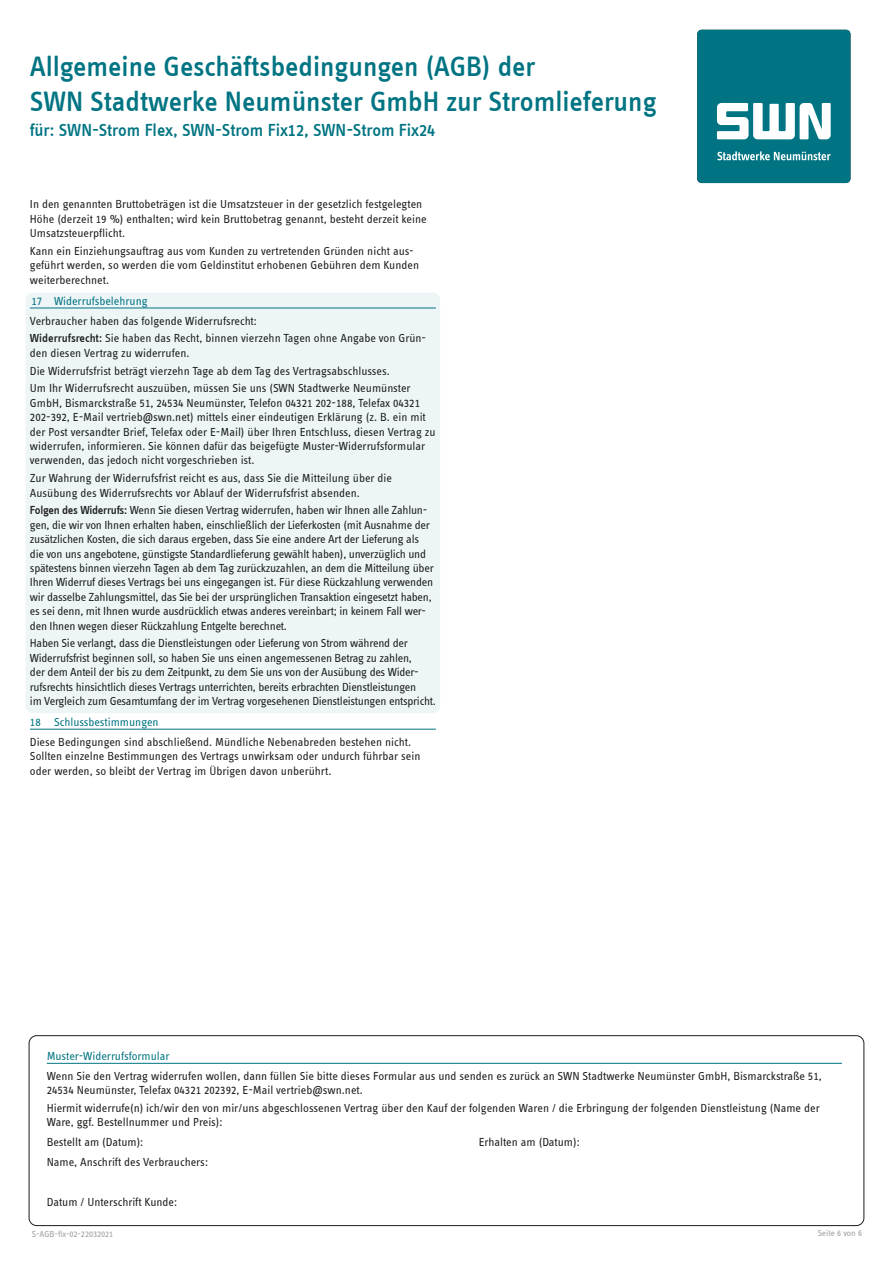
<style>
.page{position:relative;width:893px;height:1263px;background:#fff}
.page>*{position:absolute;margin:0;border:0;box-sizing:border-box;transform-origin:0 0}
.t1{font:28.95px/34.7px "Info Text Medium Tf";color:#007482}
.t2{font:18px "Info Text Medium Tf";letter-spacing:-.01em;color:#007482}
.widerrufsformular{font:12px/14.4px "Info Text Regular Tf";letter-spacing:-.02em;color:#1d1d1b}
.Absatzformat_ohne_Au{font:12px/14.4px "Info Text Regular Tf";color:#1d1d1b}
.widerrufsformular-2{font:12px/14.4px "Info Text Regular Tf";color:#1d1d1b}
.Widerrufsformular{font:12px "Info Text Regular Tf";color:#007482}
.t3{font:9px "Info Text Regular Tf";color:#9d9d9d}
.s1{font-family:"Info Text Medium Tf"}
</style>
<div class="page">
<div style="left:697px;top:30px;width:153px;height:153px;background:#007482;border-radius:4px"></div>
<svg style="left:717px;top:151px;width:114px;height:9px"></svg>
<svg style="left:717px;top:103px;width:114px;height:36px"></svg>
<div style="left:26px;top:293px;width:414px;height:420px;background:#edf5f7;border-radius:8px"></div>
<hr style="left:47px;top:1063px;width:795px;height:1px;background:#007482">
<hr style="left:30px;top:308px;width:406px;height:1px;background:#007482">
<hr style="left:30px;top:729px;width:406px;height:1px;background:#007482">
<div style="left:29px;top:1035px;width:835px;height:191px;border:1px solid #1d1d1b;border-radius:8px"></div>
<h1 class="t1" style="left:30px;top:49px;width:629px">Allgemeine Geschäftsbedingungen (AGB) der<br>SWN Stadtwerke Neumünster GmbH zur Stromlieferung</h1>
<h2 class="t2" style="left:30px;top:120px;width:407px">für: SWN-Strom Flex, SWN-Strom Fix12, SWN-Strom Fix24</h2>
<p class="Absatzformat_ohne_Au" style="left:30px;top:197px;width:398px">In den genannten Bruttobeträgen ist die Umsatzsteuer in der gesetzlich festgelegten<br>Höhe (derzeit 19 %) enthalten; wird kein Bruttobetrag genannt, besteht derzeit keine<br>Umsatzsteuerpflicht.</p>
<p class="Absatzformat_ohne_Au" style="left:30px;top:244px;width:391px">Kann ein Einziehungsauftrag aus vom Kunden zu vertretenden Gründen nicht aus&shy;geführt werden, so werden die vom Geldinstitut erhobenen Gebühren dem Kunden weiterberechnet.</p>
<p class="Widerrufsformular" style="left:31px;top:294px;width:118px">17 Widerrufsbelehrung</p>
<p class="widerrufsformular" style="left:30px;top:313px;width:228px">Verbraucher haben das folgende Widerrufsrecht:</p>
<p class="widerrufsformular-2" style="left:30px;top:331px;width:398px"><span class="s1">Widerrufsrecht:</span> Sie haben das Recht, binnen vierzehn Tagen ohne Angabe von Grün&shy;den diesen Vertrag zu widerrufen.</p>
<p class="widerrufsformular" style="left:30px;top:363px;width:361px">Die Widerrufsfrist beträgt vierzehn Tage ab dem Tag des Vertragsabschlusses.</p>
<p class="widerrufsformular-2" style="left:30px;top:381px;width:407px">Um Ihr Widerrufsrecht auszuüben, müssen Sie uns (SWN Stadtwerke Neumünster GmbH, Bismarckstraße 51, 24534 Neumünster, Telefon 04321 202-188, Telefax 04321<br>202-392, E-Mail vertrieb@swn.net) mittels einer eindeutigen Erklärung (z. B. ein mit der Post versandter Brief, Telefax oder E-Mail) über Ihren Entschluss, diesen Vertrag zu widerrufen, informieren. Sie können dafür das beigefügte Muster-Widerrufsformular verwenden, das jedoch nicht vorgeschrieben ist.</p>
<p class="widerrufsformular-2" style="left:30px;top:471px;width:364px">Zur Wahrung der Widerrufsfrist reicht es aus, dass Sie die Mitteilung über die<br>Ausübung des Widerrufsrechts vor Ablauf der Widerrufsfrist absenden.</p>
<p class="widerrufsformular" style="left:30px;top:503px;width:405px"><span class="s1">Folgen des Widerrufs:</span> Wenn Sie diesen Vertrag widerrufen, haben wir Ihnen alle Zahlun&shy;gen, die wir von Ihnen erhalten haben, einschließlich der Lieferkosten (mit Ausnahme der zusätzlichen Kosten, die sich daraus ergeben, dass Sie eine andere Art der Lieferung als die von uns angebotene, günstigste Standardlieferung gewählt haben), unverzüglich und spätestens binnen vierzehn Tagen ab dem Tag zurückzuzahlen, an dem die Mitteilung über Ihren Widerruf dieses Vertrags bei uns eingegangen ist. Für diese Rückzahlung verwenden wir dasselbe Zahlungsmittel, das Sie bei der ursprünglichen Transaktion eingesetzt haben, es sei denn, mit Ihnen wurde ausdrücklich etwas anderes vereinbart; in keinem Fall wer&shy;den Ihnen wegen dieser Rückzahlung Entgelte berechnet.</p>
<p class="widerrufsformular" style="left:30px;top:636px;width:407px">Haben Sie verlangt, dass die Dienstleistungen oder Lieferung von Strom während der Widerrufsfrist beginnen soll, so haben Sie uns einen angemessenen Betrag zu zahlen,<br>der dem Anteil der bis zu dem Zeitpunkt, zu dem Sie uns von der Ausübung des Wider&shy;rufsrechts hinsichtlich dieses Vertrags unterrichten, bereits erbrachten Dienstleistungen<br>im Vergleich zum Gesamtumfang der im Vertrag vorgesehenen Dienstleistungen entspricht.</p>
<p class="Widerrufsformular" style="left:30px;top:715px;width:130px">18 Schlussbestimmungen</p>
<p class="Absatzformat_ohne_Au" style="left:30px;top:734px;width:392px">Diese Bedingungen sind abschließend. Mündliche Nebenabreden bestehen nicht.<br>Sollten einzelne Bestimmungen des Vertrags unwirksam oder undurch führbar sein oder werden, so bleibt der Vertrag im Übrigen davon unberührt.</p>
<p class="Widerrufsformular" style="left:47px;top:1049px;width:124px">Muster-Widerrufsformular</p>
<p class="Absatzformat_ohne_Au" style="left:47px;top:1069px;width:776px">Wenn Sie den Vertrag widerrufen wollen, dann füllen Sie bitte dieses Formular aus und senden es zurück an SWN Stadtwerke Neumünster GmbH, Bismarckstraße 51,<br>24534 Neumünster, Telefax 04321 202392, E-Mail vertrieb@swn.net.</p>
<p class="Absatzformat_ohne_Au" style="left:47px;top:1101px;width:775px">Hiermit widerrufe(n) ich/wir den von mir/uns abgeschlossenen Vertrag über den Kauf der folgenden Waren / die Erbringung der folgenden Dienstleistung (Name der<br>Ware, ggf. Bestellnummer und Preis):</p>
<p class="Absatzformat_ohne_Au" style="left:47px;top:1135px;width:98px">Bestellt am (Datum):</p>
<p class="Absatzformat_ohne_Au" style="left:479px;top:1135px;width:102px">Erhalten am (Datum):</p>
<p class="Absatzformat_ohne_Au" style="left:47px;top:1155px;width:163px">Name, Anschrift des Verbrauchers:</p>
<p class="Absatzformat_ohne_Au" style="left:47px;top:1195px;width:132px">Datum / Unterschrift Kunde:</p>
<p class="t3" style="left:32px;top:1229px;width:83px">S-AGB-fix-02-22032021</p>
<p class="t3" style="left:818px;top:1228px;width:46px">Seite 6 von 6</p>
</div>
